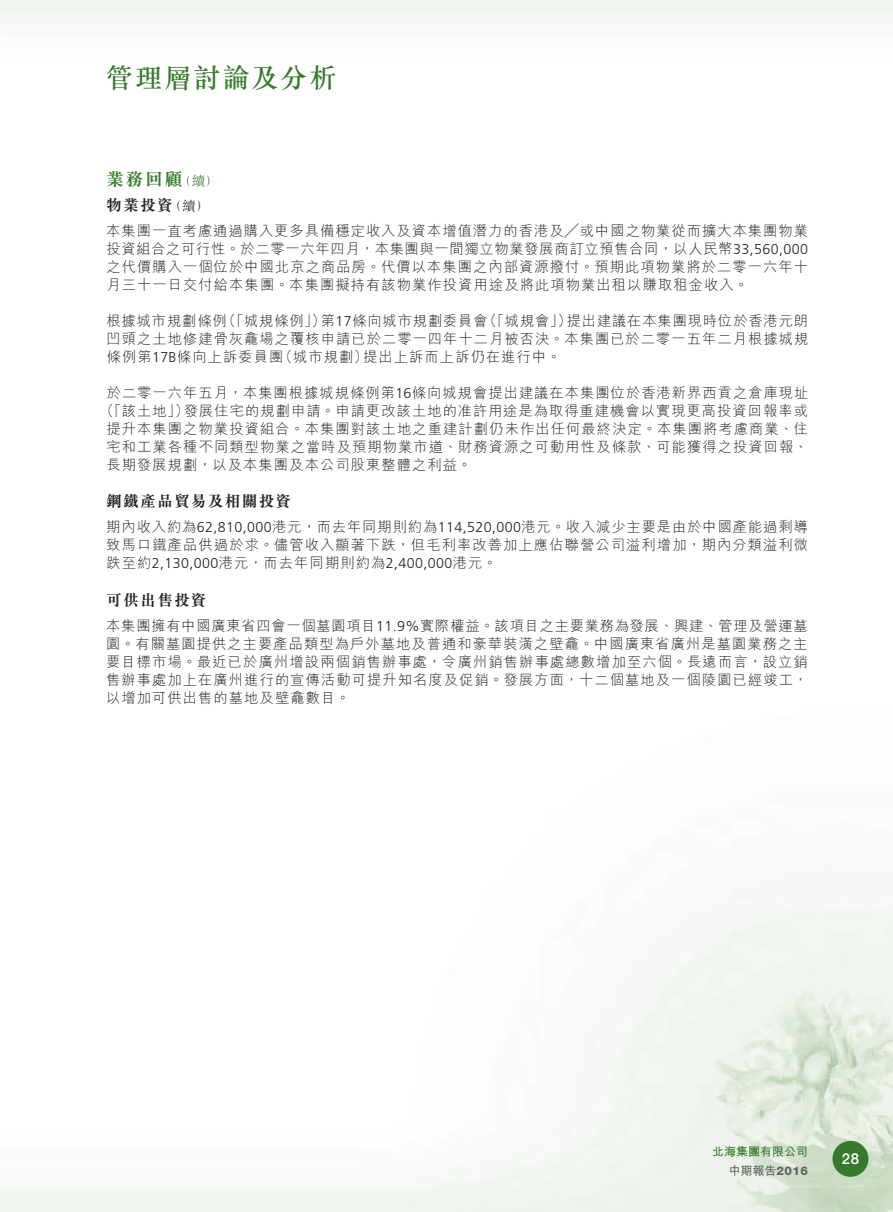
<style>
.page{position:relative;width:893px;height:1212px;background:#fff}
.page>*{position:absolute;margin:0;border:0;box-sizing:border-box;transform-origin:0 0}
.t1{font:500 27px "M Sung HK";letter-spacing:.075em;color:#357b2b}
.t2{font:700 18px "M Sung HK";color:#357b2b}
.t3{font:700 15.75px "M Sung HK";letter-spacing:.075em;color:#231f20}
.t4{font:500 15px "Helvetica Neue LT Std";color:#fff}
.t5{font:300 14.25px/18px "M Hei HK";letter-spacing:.075em;color:#231f20;text-align:justify}
.t6{font:300 14.25px "Frutiger LT Std";letter-spacing:.03em;color:#231f20}
.t7{font:300 13.5px "M Sung HK";color:#357b2b}
.t8{font:300 13.5px "M Sung HK";color:#231f20}
.t9{font:700 12px "M Hei HK";color:#636366}
.t10{font:700 12px "M Hei HK";color:#357b2b}
.s1{font-family:"Frutiger LT Std"}
.s2{font-family:"M Hei HK"}
.s3{font-family:"Helvetica Neue LT Std";font-weight:800}
</style>
<div class="page">
<img style="left:0;top:0;width:893px;height:1212px">
<div style="left:832px;top:1141px;width:36px;height:36px;background:#357b2b;border-radius:50%"></div>
<h1 class="t1" style="left:106px;top:59px;width:232px">管理層討論及分析</h1>
<p class="t2" style="left:106px;top:167px;width:78px">業務回顧</p>
<p class="t8" style="left:168px;top:196px;width:43px">（續(</p>
<p class="t7" style="left:178px;top:172px;width:43px">（續(</p>
<p class="t3" style="left:106px;top:194px;width:68px">物業投資</p>
<p class="t5" style="left:106px;top:221px;width:703px">本集團一直考慮通過購入更多具備穩定收入及資本增值潛力的香港及╱或中國之物業從而擴大本集團物業投資組合之可行性。於二零一六年四月，本集團與一間獨立物業發展商訂立預售合同，以人民幣<span class="s1">33,560,000</span>之代價購入一個位於中國北京之商品房。代價以本集團之內部資源撥付。預期此項物業將於二零一六年十月三十一日交付給本集團。本集團擬持有該物業作投資用途及將此項物業出租以賺取租金收入。</p>
<p class="t5" style="left:567px;top:311px;width:243px">提出建議在本集團現時位於香港元朗</p>
<p class="t5" style="left:222px;top:311px;width:106px">（「城規條例」）</p>
<p class="t5" style="left:483px;top:311px;width:90px">（「城規會」）</p>
<p class="t5" style="left:321px;top:311px;width:168px">第<span class="s1">17</span>條向城市規劃委員會</p>
<p class="t5" style="left:106px;top:311px;width:122px">根據城市規劃條例</p>
<p class="t5" style="left:107px;top:329px;width:703px">凹頭之土地修建骨灰龕場之覆核申請已於二零一四年十二月被否決。本集團已於二零一五年二月根據城規</p>
<p class="t5" style="left:363px;top:347px;width:199px">提出上訴而上訴仍在進行中。</p>
<p class="t5" style="left:278px;top:347px;width:91px">（城市規劃）</p>
<p class="t5" style="left:107px;top:347px;width:178px">條例第<span class="s1">17B</span>條向上訴委員團</p>
<p class="t5" style="left:107px;top:383px;width:703px;text-align:right">於二零一六年五月，本集團根據城規條例第<span class="s1">16</span>條向城規會提出建議在本集團位於香港新界西貢之倉庫現址發展住宅的規劃申請。申請更改該土地的准許用途是為取得重建機會以實現更高投資回報率或</p>
<p class="t5" style="left:106px;top:401px;width:703px;text-align:left;text-indent:-7px">（「該土地」）<br>提升本集團之物業投資組合。本集團對該土地之重建計劃仍未作出任何最終決定。本集團將考慮商業、住宅和工業各種不同類型物業之當時及預期物業市道、財務資源之可動用性及條款、可能獲得之投資回報、長期發展規劃，以及本集團及本公司股東整體之利益。</p>
<p class="t3" style="left:106px;top:490px;width:187px">鋼鐵產品貿易及相關投資</p>
<p class="t5" style="left:106px;top:518px;width:703px">期內收入約為<span class="s1">62,810,000</span>港元，而去年同期則約為<span class="s1">114,520,000</span>港元。收入減少主要是由於中國產能過剩導致馬口鐵產品供過於求。儘管收入顯著下跌，但毛利率改善加上應佔聯營公司溢利增加，期內分類溢利微</p>
<p class="t6" style="left:107px;top:555px;width:392px"><span class="s2">跌至約</span>2,130,000<span class="s2">港元，而去年同期則約為</span>2,400,000<span class="s2">港元。</span></p>
<p class="t3" style="left:106px;top:589px;width:102px">可供出售投資</p>
<p class="t5" style="left:106px;top:616px;width:703px">本集團擁有中國廣東省四會一個墓園項目<span class="s1">11.9%</span>實際權益。該項目之主要業務為發展、興建、管理及營運墓園。有關墓園提供之主要產品類型為戶外墓地及普通和豪華裝潢之壁龕。中國廣東省廣州是墓園業務之主要目標市場。最近已於廣州增設兩個銷售辦事處，令廣州銷售辦事處總數增加至六個。長遠而言，設立銷售辦事處加上在廣州進行的宣傳活動可提升知名度及促銷。發展方面，十二個墓地及一個陵園已經竣工，以增加可供出售的墓地及壁龕數目。</p>
<p class="t10" style="left:712px;top:1143px;width:97px">北海集團有限公司</p>
<p class="t9" style="left:729px;top:1161px;width:81px">中期報告<span class="s3">2016</span></p>
<p class="t4" style="left:842px;top:1149px;width:19px">28</p>
</div>
